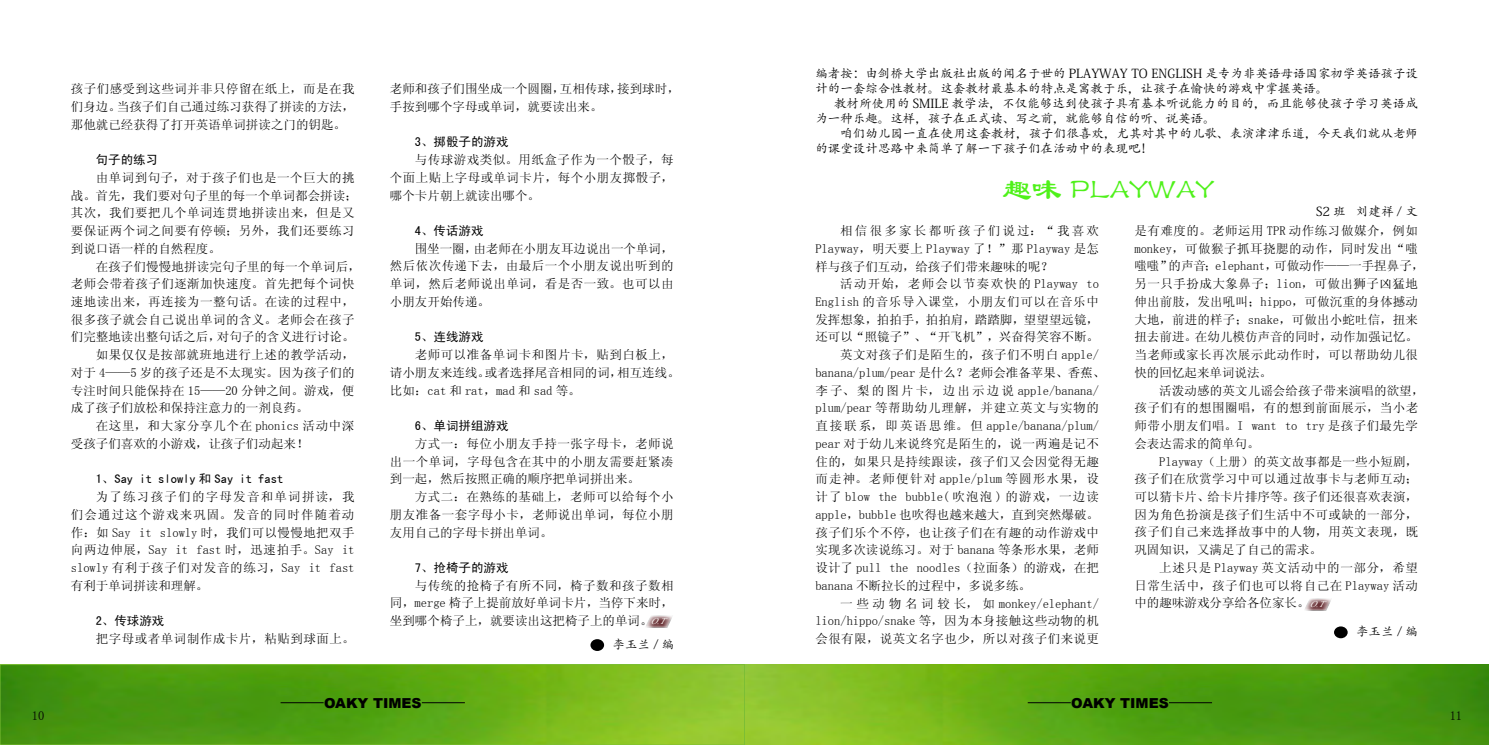
<style>
.page{position:relative;width:1489px;height:745px;background:#fff}
.page>*{position:absolute;margin:0;border:0;box-sizing:border-box;transform-origin:0 0}
.t1{font:30px "FZLSJW GB1 0";color:#4ff11a}
.t2{font:900 13.75px "Arial";color:#000}
.t3{font:12.5px/17.8px "Sim Sun";letter-spacing:.01em;color:#000;text-align:justify}
.t4{font:12.5px/15px "Adobe Kaiti Std";color:#000}
.t5{font:12.5px/17.8px "Sim Sun";letter-spacing:.035em;color:#000}
.t6{font:12.5px "Sim Hei";color:#000}
.t7{font:12.5px "Sim Sun";letter-spacing:.04em;color:#000}
.t8{font:12.5px "Sim Sun";letter-spacing:.085em;color:#000}
.t9{font:12.5px "Sim Sun";letter-spacing:.06em;color:#000}
.t10{font:12.5px "Sim Sun";letter-spacing:.095em;color:#000}
.t11{font:12.5px "Sim Sun";letter-spacing:.055em;color:#000}
.t12{font:12.5px "Sim Sun";letter-spacing:.05em;color:#000}
.t13{font:12.5px "Sim Sun";letter-spacing:.105em;color:#000}
.t14{font:12.5px "Sim Sun";letter-spacing:.03em;color:#000}
.t15{font:italic 8.88px "Times New Roman";color:#fef7f3}
</style>
<div class="page">
<img style="left:2px;top:664px;width:1486px;height:80px">
<div style="left:0;top:664px;width:744px;height:80px;border:1px solid #7cbe35"></div>
<hr style="left:1027px;top:702px;width:43px;height:1px;background:#000">
<hr style="left:1168px;top:702px;width:43px;height:1px;background:#000">
<hr style="left:280px;top:702px;width:43px;height:1px;background:#000">
<hr style="left:422px;top:702px;width:43px;height:1px;background:#000">
<svg style="left:1333px;top:626px;width:14px;height:12px"></svg>
<svg style="left:1305px;top:598px;width:26px;height:12px"></svg>
<svg style="left:590px;top:638px;width:14px;height:12px"></svg>
<svg style="left:646px;top:615px;width:26px;height:12px"></svg>
<p class="t3" style="left:71px;top:80px;width:285px">孩子们感受到这些词并非只停留在纸上，而是在我们身边。当孩子们自己通过练习获得了拼读的方法，那他就已经获得了打开英语单词拼读之门的钥匙。</p>
<p class="t6" style="left:96px;top:153px;width:64px">句子的练习</p>
<p class="t5" style="left:71px;top:168px;width:288px;text-indent:25px">由单词到句子，对于孩子们也是一个巨大的挑战。首先，我们要对句子里的每一个单词都会拼读；其次，我们要把几个单词连贯地拼读出来，但是又要保证两个词之间要有停顿；另外，我们还要练习到说口语一样的自然程度。</p>
<p class="t3" style="left:96px;top:257px;width:266px">在孩子们慢慢地拼读完句子里的每一个单词后，</p>
<p class="t5" style="left:71px;top:275px;width:285px">老师会带着孩子们逐渐加快速度。首先把每个词快</p>
<p class="t7" style="left:71px;top:295px;width:285px">速地读出来，再连接为一整句话。在读的过程中，</p>
<p class="t5" style="left:71px;top:310px;width:285px">很多孩子就会自己说出单词的含义。老师会在孩子</p>
<p class="t3" style="left:71px;top:328px;width:285px">们完整地读出整句话之后，对句子的含义进行讨论。</p>
<p class="t7" style="left:96px;top:348px;width:260px">如果仅仅是按部就班地进行上述的教学活动，</p>
<p class="t3" style="left:71px;top:363px;width:285px">对于 4——5 岁的孩子还是不太现实。因为孩子们的</p>
<p class="t3" style="left:71px;top:381px;width:285px">专注时间只能保持在 15——20 分钟之间。游戏，便</p>
<p class="t3" style="left:71px;top:399px;width:239px">成了孩子们放松和保持注意力的一剂良药。</p>
<p class="t12" style="left:96px;top:419px;width:260px">在这里，和大家分享几个在 phonics 活动中深</p>
<p class="t3" style="left:71px;top:434px;width:239px">受孩子们喜欢的小游戏，让孩子们动起来！</p>
<p class="t6" style="left:96px;top:472px;width:189px">1、Say it slowly 和 Say it fast</p>
<p class="t3" style="left:71px;top:487px;width:285px;text-indent:25px">为了练习孩子们的字母发音和单词拼读，我们会通过这个游戏来巩固。发音的同时伴随着动作：如 Say it slowly 时，我们可以慢慢地把双手向两边伸展，Say it fast 时，迅速拍手。Say it slowly 有利于孩子们对发音的练习，Say it fast有利于单词拼读和理解。</p>
<p class="t6" style="left:96px;top:614px;width:70px">2、传球游戏</p>
<p class="t7" style="left:96px;top:632px;width:260px">把字母或者单词制作成卡片，粘贴到球面上。</p>
<p class="t3" style="left:390px;top:80px;width:291px">老师和孩子们围坐成一个圆圈，互相传球，接到球时，手按到哪个字母或单词，就要读出来。</p>
<p class="t6" style="left:415px;top:135px;width:95px">3、掷骰子的游戏</p>
<p class="t3" style="left:390px;top:151px;width:285px;text-indent:25px">与传球游戏类似。用纸盒子作为一个骰子，每个面上贴上字母或单词卡片，每个小朋友掷骰子，哪个卡片朝上就读出哪个。</p>
<p class="t6" style="left:415px;top:224px;width:70px">4、传话游戏</p>
<p class="t3" style="left:390px;top:239px;width:285px;text-indent:25px">围坐一圈，由老师在小朋友耳边说出一个单词，然后依次传递下去，由最后一个小朋友说出听到的单词，然后老师说出单词，看是否一致。也可以由小朋友开始传递。</p>
<p class="t6" style="left:415px;top:330px;width:70px">5、连线游戏</p>
<p class="t3" style="left:390px;top:345px;width:291px;text-align:left;text-indent:25px">老师可以准备单词卡和图片卡，贴到白板上，请小朋友来连线。或者选择尾音相同的词，相互连线。比如：cat 和 rat，mad 和 sad 等。</p>
<p class="t6" style="left:415px;top:419px;width:95px">6、单词拼组游戏</p>
<p class="t3" style="left:390px;top:434px;width:285px;text-indent:25px">方式一：每位小朋友手持一张字母卡，老师说出一个单词，字母包含在其中的小朋友需要赶紧凑到一起，然后按照正确的顺序把单词拼出来。</p>
<p class="t3" style="left:390px;top:487px;width:285px;text-indent:25px">方式二：在熟练的基础上，老师可以给每个小朋友准备一套字母小卡，老师说出单词，每位小朋友用自己的字母卡拼出单词。</p>
<p class="t6" style="left:415px;top:561px;width:95px">7、抢椅子的游戏</p>
<p class="t3" style="left:390px;top:576px;width:285px;text-indent:25px">与传统的抢椅子有所不同，椅子数和孩子数相同，merge 椅子上提前放好单词卡片，当停下来时，坐到哪个椅子上，就要读出这把椅子上的单词。</p>
<p class="t15" style="left:650px;top:614px;width:22px">O.T</p>
<p class="t4" style="left:612px;top:636px;width:63px">李玉兰 / 编</p>
<p class="t4" style="left:815px;top:66px;width:604px">编者按：由剑桥大学出版社出版的闻名于世的 PLAYWAY TO ENGLISH 是专为非英语母语国家初学英语孩子设计的一套综合性教材。这套教材最基本的特点是寓教于乐，让孩子在愉快的游戏中掌握英语。</p>
<p class="t4" style="left:815px;top:96px;width:604px;text-indent:19px">教材所使用的 SMILE 教学法，不仅能够达到使孩子具有基本听说能力的目的，而且能够使孩子学习英语成为一种乐趣。这样，孩子在正式读、写之前，就能够自信的听、说英语。</p>
<p class="t4" style="left:815px;top:126px;width:604px;text-indent:25px">咱们幼儿园一直在使用这套教材，孩子们很喜欢，尤其对其中的儿歌、表演津津乐道，今天我们就从老师的课堂设计思路中来简单了解一下孩子们在活动中的表现吧！</p>
<h1 class="t1" style="left:1001px;top:173px;width:214px">趣味 PLAYWAY</h1>
<p class="t3" style="left:815px;top:221px;width:285px;text-indent:25px">相信很多家长都听孩子们说过：“我喜欢Playway，明天要上 Playway 了！”那 Playway 是怎样与孩子们互动，给孩子们带来趣味的呢？</p>
<p class="t13" style="left:840px;top:277px;width:260px">活动开始，老师会以节奏欢快的 Playway to</p>
<p class="t11" style="left:815px;top:295px;width:285px">English 的音乐导入课堂，小朋友们可以在音乐中</p>
<p class="t3" style="left:815px;top:310px;width:285px">发挥想象，拍拍手，拍拍肩，踏踏脚，望望望远镜，</p>
<p class="t3" style="left:815px;top:328px;width:285px">还可以“照镜子”、“开飞机”，兴奋得笑容不断。</p>
<p class="t14" style="left:840px;top:348px;width:260px">英文对孩子们是陌生的，孩子们不明白 apple/</p>
<p class="t3" style="left:815px;top:363px;width:291px">banana/plum/pear 是什么？老师会准备苹果、香蕉、</p>
<p class="t8" style="left:815px;top:384px;width:285px">李子、梨的图片卡，边出示边说 apple/banana/</p>
<p class="t9" style="left:815px;top:401px;width:285px">plum/pear 等帮助幼儿理解，并建立英文与实物的</p>
<p class="t3" style="left:815px;top:416px;width:285px">直接联系，即英语思维。但 apple/banana/plum/</p>
<p class="t3" style="left:815px;top:434px;width:285px">pear 对于幼儿来说终究是陌生的，说一两遍是记不</p>
<p class="t5" style="left:815px;top:452px;width:285px">住的，如果只是持续跟读，孩子们又会因觉得无趣</p>
<p class="t10" style="left:815px;top:472px;width:285px">而走神。老师便针对 apple/plum 等圆形水果，设</p>
<p class="t3" style="left:815px;top:487px;width:285px">计了 blow the bubble( 吹泡泡 ) 的游戏，一边读</p>
<p class="t3" style="left:815px;top:505px;width:285px">apple，bubble 也吹得也越来越大，直到突然爆破。</p>
<p class="t5" style="left:815px;top:523px;width:285px">孩子们乐个不停，也让孩子们在有趣的动作游戏中</p>
<p class="t3" style="left:815px;top:540px;width:285px">实现多次读说练习。对于 banana 等条形水果，老师</p>
<p class="t3" style="left:815px;top:558px;width:285px">设计了 pull the noodles（拉面条）的游戏，在把</p>
<p class="t3" style="left:815px;top:576px;width:217px">banana 不断拉长的过程中，多说多练。</p>
<p class="t3" style="left:840px;top:593px;width:260px">一些动物名词较长，如 monkey/elephant/</p>
<p class="t3" style="left:815px;top:611px;width:285px">lion/hippo/snake 等，因为本身接触这些动物的机</p>
<p class="t5" style="left:815px;top:629px;width:285px">会很有限，说英文名字也少，所以对孩子们来说更</p>
<p class="t4" style="left:1315px;top:204px;width:103px">S2 班 刘建祥 / 文</p>
<p class="t3" style="left:1134px;top:221px;width:291px;text-align:left">是有难度的。老师运用 TPR 动作练习做媒介，例如monkey，可做猴子抓耳挠腮的动作，同时发出“嗤嗤嗤”的声音；elephant，可做动作——一手捏鼻子，另一只手扮成大象鼻子；lion，可做出狮子凶猛地伸出前肢，发出吼叫；hippo，可做沉重的身体撼动大地，前进的样子；snake，可做出小蛇吐信，扭来扭去前进。在幼儿模仿声音的同时，动作加强记忆。当老师或家长再次展示此动作时，可以帮助幼儿很快的回忆起来单词说法。</p>
<p class="t3" style="left:1134px;top:381px;width:291px;text-align:left;text-indent:25px">活泼动感的英文儿谣会给孩子带来演唱的欲望，孩子们有的想围圈唱，有的想到前面展示，当小老师带小朋友们唱。I want to try 是孩子们最先学会表达需求的简单句。</p>
<p class="t3" style="left:1134px;top:452px;width:285px;text-indent:25px">Playway（上册）的英文故事都是一些小短剧，孩子们在欣赏学习中可以通过故事卡与老师互动；可以猜卡片、给卡片排序等。孩子们还很喜欢表演，因为角色扮演是孩子们生活中不可或缺的一部分，孩子们自己来选择故事中的人物，用英文表现，既巩固知识，又满足了自己的需求。</p>
<p class="t3" style="left:1134px;top:558px;width:285px;text-indent:25px">上述只是 Playway 英文活动中的一部分，希望日常生活中，孩子们也可以将自己在 Playway 活动中的趣味游戏分享给各位家长。</p>
<p class="t15" style="left:1309px;top:597px;width:22px">O.T</p>
<p class="t4" style="left:1355px;top:624px;width:63px">李玉兰 / 编</p>
<p class="t2" style="left:324px;top:692px;width:99px">OAKY TIMES</p>
<p class="t2" style="left:1071px;top:692px;width:99px">OAKY TIMES</p>
<p class="t3" style="left:32px;top:706px;width:14px">10</p>
<p class="t3" style="left:1449px;top:706px;width:14px">11</p>
</div>
